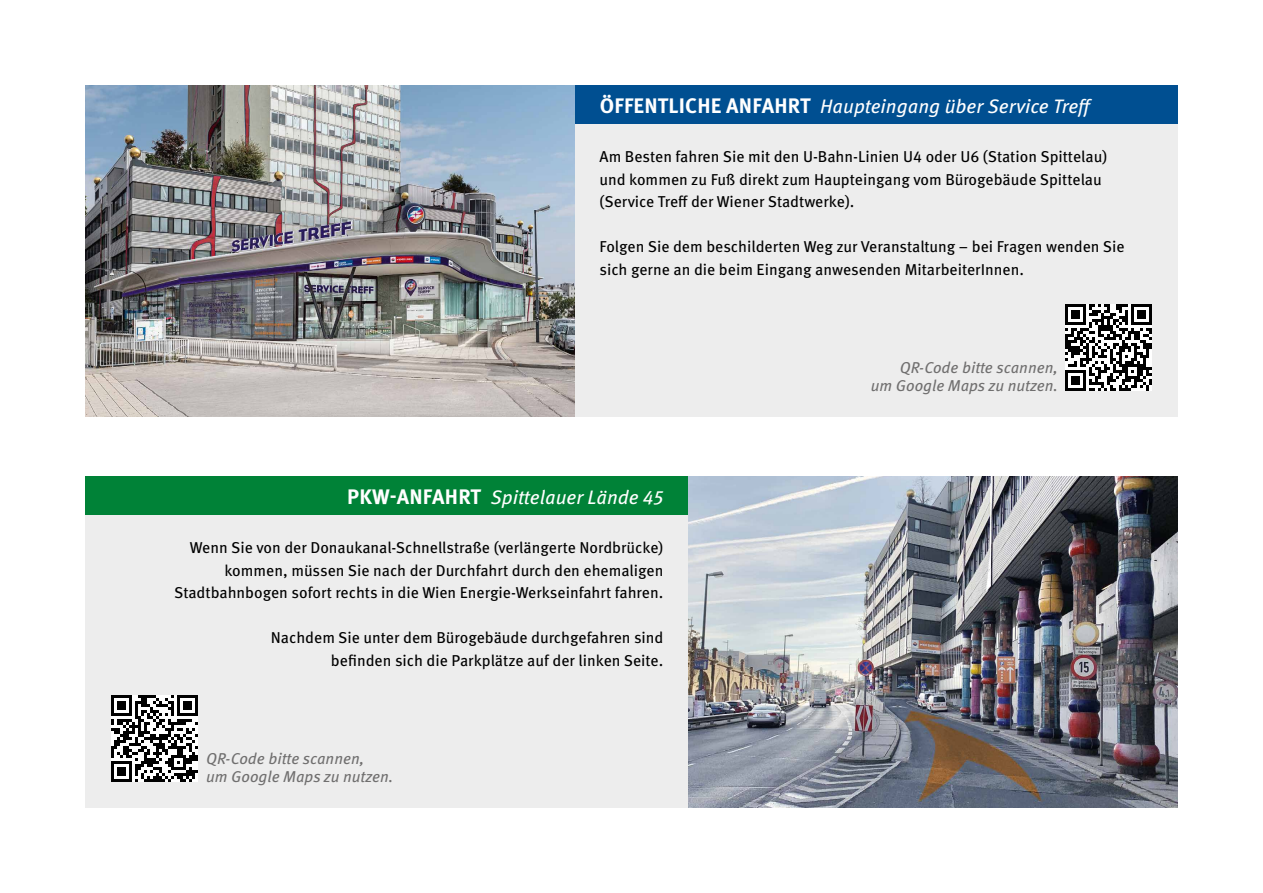
<style>
.page{position:relative;width:1263px;height:893px;background:#fff}
.page>*{position:absolute;margin:0;border:0;box-sizing:border-box;transform-origin:0 0}
.t1{font:italic 19.5px "Meta OT";color:#fff}
.t2{font:15.75px/22.5px "Meta OT";color:#000}
.t3{font:italic 15.75px/18px "Meta OT";color:#706f6f;text-align:right}
.s1{font-weight:700;font-style:normal;font-size:21px}
</style>
<div class="page">
<div style="left:544px;top:106px;width:634px;height:311px;background:#ededed"></div>
<div style="left:85px;top:497px;width:634px;height:311px;background:#ededed"></div>
<div style="left:544px;top:85px;width:634px;height:38px;background:#004f91"></div>
<div style="left:85px;top:476px;width:634px;height:38px;background:#008237"></div>
<img style="left:85px;top:85px;width:489px;height:332px">
<img style="left:689px;top:476px;width:489px;height:332px">
<svg style="left:1065px;top:304px;width:87px;height:87px;background:#797979"></svg>
<svg style="left:111px;top:695px;width:87px;height:87px;background:#7d7d7d"></svg>
<p class="t1" style="left:600px;top:94px;width:495px"><span class="s1">ÖFFENTLICHE ANFAHRT</span> Haupteingang über Service Treff</p>
<p class="t2" style="left:600px;top:146px;width:509px">Am Besten fahren Sie mit den U-Bahn-Linien U4 oder U6 (Station Spittelau) und kommen zu Fuß direkt zum Haupteingang vom Bürogebäude Spittelau (Service Treff der Wiener Stadtwerke).</p>
<p class="t2" style="left:600px;top:236px;width:527px">Folgen Sie dem beschilderten Weg zur Veranstaltung – bei Fragen wenden Sie sich gerne an die beim Eingang anwesenden MitarbeiterInnen.</p>
<p class="t1" style="left:347px;top:485px;width:318px"><span class="s1">PKW-ANFAHRT</span> Spittelauer Lände 45</p>
<p class="t2" style="left:174px;top:537px;width:491px;text-align:right">Wenn Sie von der Donaukanal-Schnellstraße (verlängerte Nordbrücke) kommen, müssen Sie nach der Durchfahrt durch den ehemaligen<br>Stadtbahnbogen sofort rechts in die Wien Energie-Werkseinfahrt fahren.</p>
<p class="t2" style="left:271px;top:627px;width:394px;text-align:right">Nachdem Sie unter dem Bürogebäude durchgefahren sind befinden sich die Parkplätze auf der linken Seite.</p>
<p class="t3" style="left:206px;top:750px;width:189px;text-align:left">QR-Code bitte scannen,<br>um Google Maps zu nutzen.</p>
<p class="t3" style="left:871px;top:359px;width:189px">QR-Code bitte scannen,<br>um Google Maps zu nutzen.</p>
</div>
